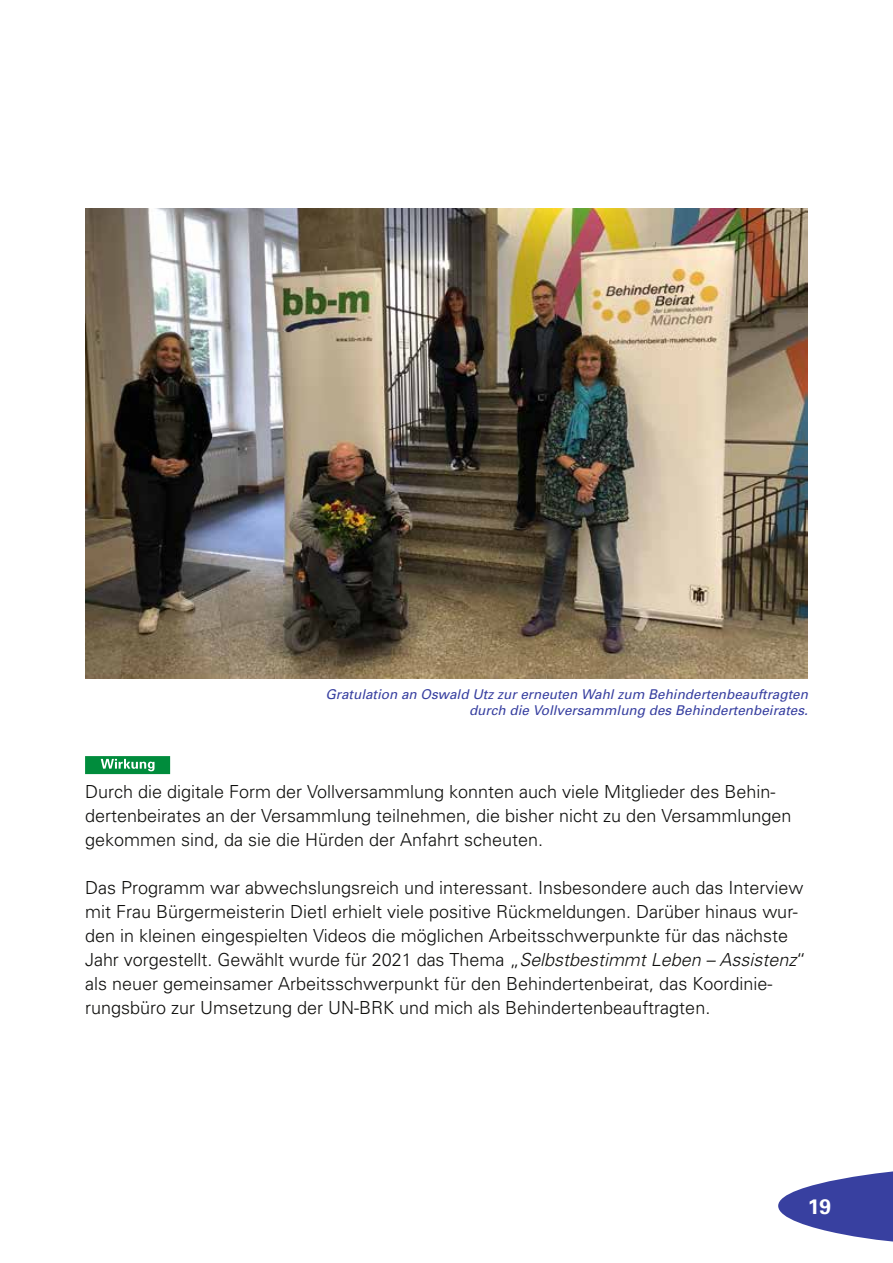
<style>
.page{position:relative;width:893px;height:1263px;background:#fff}
.page>*{position:absolute;margin:0;border:0;box-sizing:border-box;transform-origin:0 0}
.t1{font:700 21px "Univers";color:#fff}
.t2{font:300 18px/24px "Univers";color:#0f0f0d}
.t3{font:italic 13.5px/16.5px "Univers";color:#3840a0;text-align:right}
.s1{font-style:italic}
</style>
<div class="page">
<svg style="left:778px;top:1171px;width:115px;height:71px"></svg>
<img style="left:85px;top:208px;width:723px;height:470px">
<svg style="left:85px;top:756px;width:85px;height:18px;background:#299e5b"></svg>
<p class="t3" style="left:325px;top:685px;width:484px">Gratulation an Oswald Utz zur erneuten Wahl zum Behindertenbeauftragten durch die Vollversammlung des Behindertenbeirates.</p>
<p class="t2" style="left:85px;top:779px;width:708px">Durch die digitale Form der Vollversammlung konnten auch viele Mitglieder des Behin&shy;dertenbeirates an der Versammlung teilnehmen, die bisher nicht zu den Versammlungen gekommen sind, da sie die Hürden der Anfahrt scheuten.</p>
<p class="t2" style="left:85px;top:875px;width:723px">Das Programm war abwechslungsreich und interessant. Insbesondere auch das Interview mit Frau Bürgermeisterin Dietl erhielt viele positive Rückmeldungen. Darüber hinaus wur&shy;den in kleinen eingespielten Videos die möglichen Arbeitsschwerpunkte für das nächste Jahr vorgestellt. Gewählt wurde für 2021 das Thema „<span class="s1">Selbstbestimmt Leben – Assistenz</span>“ als neuer gemeinsamer Arbeitsschwerpunkt für den Behindertenbeirat, das Koordinie&shy;rungsbüro zur Umsetzung der UN-BRK und mich als Behindertenbeauftragten.</p>
<p class="t1" style="left:808px;top:1193px;width:25px">19</p>
</div>
